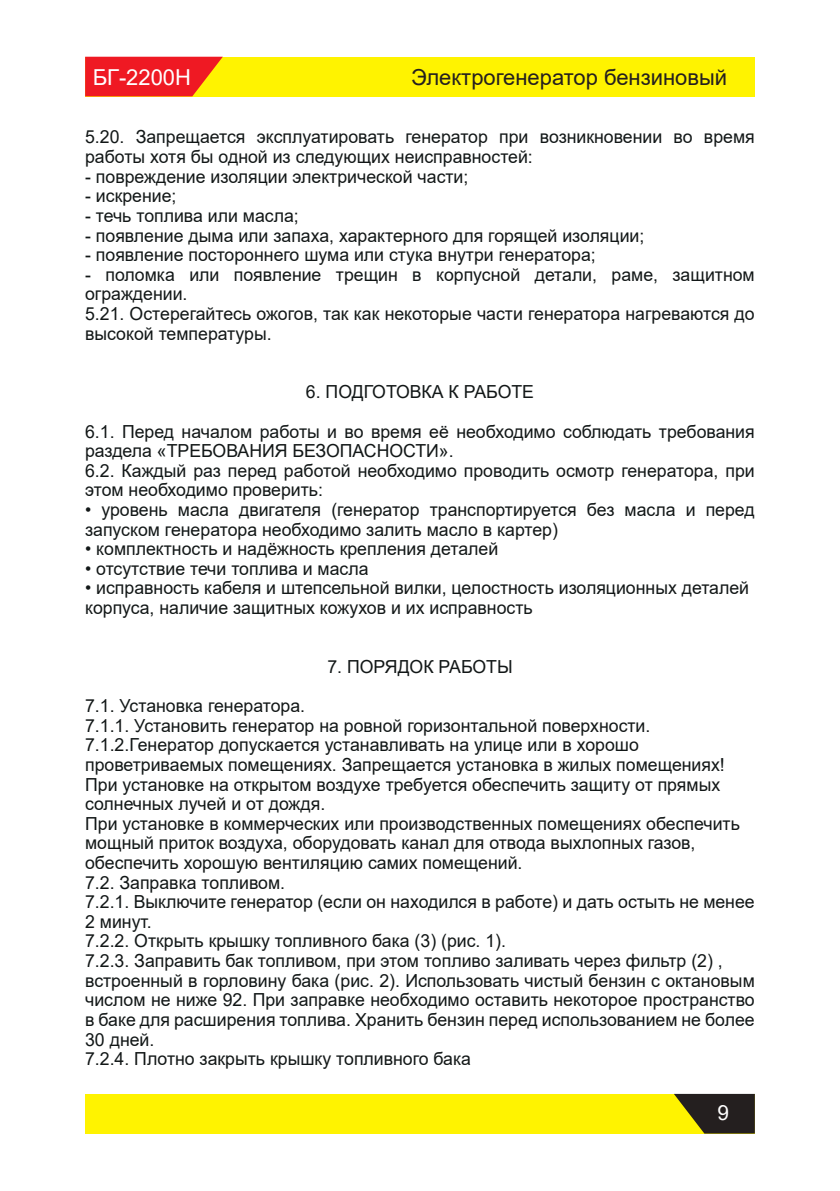
<style>
.page{position:relative;width:840px;height:1191px;background:#fff}
.page>*{position:absolute;margin:0;border:0;box-sizing:border-box;transform-origin:0 0}
.t1{font:22px "Arial";color:#241f1f}
.t2{font:22px "Arial";color:#fff}
.t3{font:20.8px "Arial";color:#fff}
.t4{font:18px/19.6px "Arial";color:#121717}
</style>
<div class="page">
<div style="left:85px;top:1093px;width:669px;height:40px;background:#fff300"></div>
<svg style="left:673px;top:1093px;width:81px;height:40px"></svg>
<div style="left:85px;top:57px;width:669px;height:39px;background:#fff300"></div>
<svg style="left:85px;top:57px;width:138px;height:39px;background:#f0311f"></svg>
<p class="t2" style="left:93px;top:62px;width:100px">БГ-2200Н</p>
<p class="t1" style="left:411px;top:62px;width:317px">Электрогенератор бензиновый</p>
<p class="t4" style="left:85px;top:127px;width:670px">5.20. Запрещается эксплуатировать генератор при возникновении во время работы хотя бы одной из следующих неисправностей:</p>
<p class="t4" style="left:85px;top:166px;width:384px">- повреждение изоляции электрической части;</p>
<p class="t4" style="left:85px;top:186px;width:93px">- искрение;</p>
<p class="t4" style="left:85px;top:206px;width:215px">- течь топлива или масла;</p>
<p class="t4" style="left:85px;top:225px;width:560px">- появление дыма или запаха, характерного для горящей изоляции;</p>
<p class="t4" style="left:85px;top:245px;width:512px">- появление постороннего шума или стука внутри генератора;</p>
<p class="t4" style="left:85px;top:264px;width:670px">- поломка или появление трещин в корпусной детали, раме, защитном ограждении.<br>5.21. Остерегайтесь ожогов, так как некоторые части генератора нагреваются до высокой температуры.</p>
<p class="t4" style="left:85px;top:372px;width:670px;line-height:39.2px;text-align:center">6. ПОДГОТОВКА К РАБОТЕ<br>6.1. Перед началом работы и во время её необходимо соблюдать требования</p>
<p class="t4" style="left:85px;top:441px;width:670px">раздела «ТРЕБОВАНИЯ БЕЗОПАСНОСТИ».<br>6.2. Каждый раз перед работой необходимо проводить осмотр генератора, при этом необходимо проверить:</p>
<p class="t4" style="left:85px;top:500px;width:670px">• уровень масла двигателя (генератор транспортируется без масла и перед запуском генератора необходимо залить масло в картер)</p>
<p class="t4" style="left:85px;top:539px;width:414px">• комплектность и надёжность крепления деталей</p>
<p class="t4" style="left:85px;top:558px;width:285px">• отсутствие течи топлива и масла</p>
<p class="t4" style="left:85px;top:578px;width:665px">• исправность кабеля и штепсельной вилки, целостность изоляционных деталей корпуса, наличие защитных кожухов и их исправность</p>
<p class="t4" style="left:327px;top:656px;width:187px">7. ПОРЯДОК РАБОТЫ</p>
<p class="t4" style="left:85px;top:696px;width:670px">7.1. Установка генератора.<br>7.1.1. Установить генератор на ровной горизонтальной поверхности.<br>7.1.2.Генератор допускается устанавливать на улице или в хорошо проветриваемых помещениях. Запрещается установка в жилых помещениях!<br>При установке на открытом воздухе требуется обеспечить защиту от прямых солнечных лучей и от дождя.<br>При установке в коммерческих или производственных помещениях обеспечить мощный приток воздуха, оборудовать канал для отвода выхлопных газов, обеспечить хорошую вентиляцию самих помещений.<br>7.2. Заправка топливом.<br>7.2.1. Выключите генератор (если он находился в работе) и дать остыть не менее 2 минут.<br>7.2.2. Открыть крышку топливного бака (3) (рис. 1).<br>7.2.3. Заправить бак топливом, при этом топливо заливать через фильтр (2) , встроенный в горловину бака (рис. 2). Использовать чистый бензин с октановым числом не ниже 92. При заправке необходимо оставить некоторое пространство в баке для расширения топлива. Хранить бензин перед использованием не более 30 дней.<br>7.2.4. Плотно закрыть крышку топливного бака</p>
<p class="t3" style="left:717px;top:1098px;width:13px">9</p>
</div>
